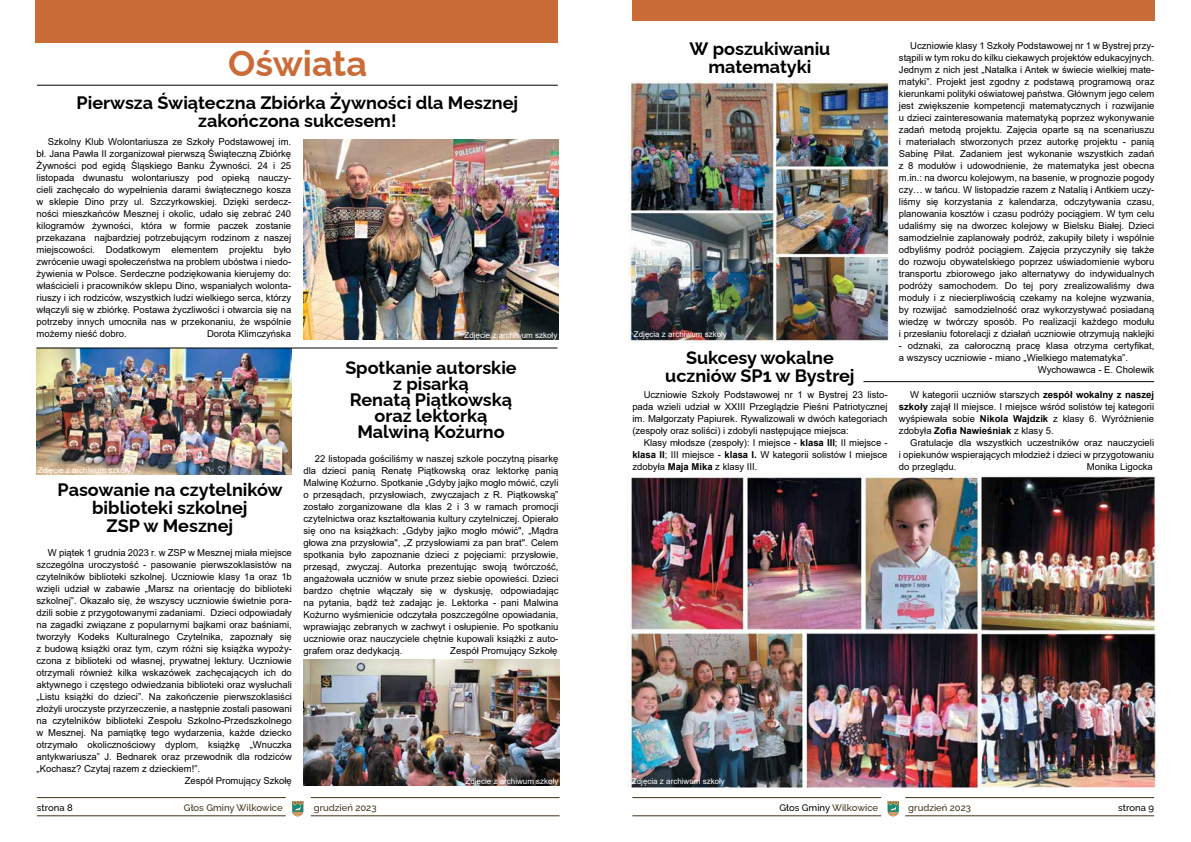
<style>
.page{position:relative;width:1191px;height:842px;background:#fff}
.page>*{position:absolute;margin:0;border:0;box-sizing:border-box;transform-origin:0 0}
.t1{font:700 36px "Raleway";color:#ca6c38}
.t2{font:700 18px/18px "Raleway";color:#000;text-align:center}
.t3{font:9.5px/12px "Arial";color:#000;text-align:justify}
.t4{font:500 9.5px "Raleway";color:#423118}
.t5{font:500 9.5px "Raleway";color:#000}
.t6{font:8px "Arial";color:#fff}
.s1{font-weight:700}
.s2{color:#423118}
</style>
<div class="page">
<svg style="left:292px;top:801px;width:11px;height:15px"></svg>
<svg style="left:887px;top:801px;width:12px;height:15px"></svg>
<hr style="left:37px;top:797px;width:249px;height:1px;background:#423118">
<hr style="left:632px;top:797px;width:249px;height:1px;background:#423118">
<hr style="left:311px;top:797px;width:248px;height:1px;background:#423118">
<hr style="left:905px;top:797px;width:249px;height:1px;background:#423118">
<hr style="left:37px;top:815px;width:249px;height:1px;background:#423118">
<hr style="left:632px;top:815px;width:249px;height:1px;background:#423118">
<hr style="left:311px;top:815px;width:248px;height:1px;background:#423118">
<hr style="left:905px;top:815px;width:249px;height:1px;background:#423118">
<img style="left:37px;top:348px;width:255px;height:126px">
<img style="left:628px;top:81px;width:262px;height:262px">
<div style="left:632px;top:0;width:522px;height:20px;background:#ca6c38"></div>
<img style="left:303px;top:139px;width:255px;height:200px">
<hr style="left:37px;top:347px;width:520px;height:1px;background:#000">
<img style="left:627px;top:474px;width:352px;height:314px">
<img style="left:979px;top:476px;width:178px;height:312px">
<hr style="left:863px;top:381px;width:291px;height:1px;background:#000">
<div style="left:36px;top:0;width:522px;height:43px;background:#ca6c38"></div>
<hr style="left:37px;top:85px;width:521px;height:1px;background:#000">
<img style="left:303px;top:659px;width:256px;height:126px">
<h1 class="t1" style="left:228px;top:34px;width:140px">Oświata</h1>
<h2 class="t2" style="left:77px;top:92px;width:443px">Pierwsza Świąteczna Zbiórka Żywności dla Mesznej zakończona sukcesem!</h2>
<p class="t3" style="left:37px;top:136px;width:256px;text-indent:11px">Szkolny Klub Wolontariusza ze Szkoły Podstawowej im. bł. Jana Pawła II zorganizował pierwszą Świąteczną Zbiórkę Żywności pod egidą Śląskiego Banku Żywności. 24 i 25 listopada dwunastu wolontariuszy pod opieką nauczy&shy;cieli zachęcało do wypełnienia darami świątecznego kosza w sklepie Dino przy ul. Szczyrkowskiej. Dzięki serdecz&shy;ności mieszkańców Mesznej i okolic, udało się zebrać 240 kilogramów żywności, która w formie paczek zostanie przekazana najbardziej potrzebującym rodzinom z naszej miejscowości. Dodatkowym elementem projektu było zwrócenie uwagi społeczeństwa na problem ubóstwa i niedo&shy;żywienia w Polsce. Serdeczne podziękowania kierujemy do: właścicieli i pracowników sklepu Dino, wspaniałych wolonta&shy;riuszy i ich rodziców, wszystkich ludzi wielkiego serca, którzy włączyli się w zbiórkę. Postawa życzliwości i otwarcia się na potrzeby innych umocniła nas w przekonaniu, że wspólnie możemy nieść dobro.</p>
<p class="t3" style="left:207px;top:328px;width:85px">Dorota Klimczyńska</p>
<p class="t6" style="left:464px;top:330px;width:94px">Zdjęcie z archiwum szkoły</p>
<h2 class="t2" style="left:689px;top:38px;width:142px">W poszukiwaniu matematyki</h2>
<p class="t6" style="left:634px;top:329px;width:94px">Zdjęcia z archiwum szkoły</p>
<p class="t6" style="left:38px;top:464px;width:94px">Zdjęcie z archiwum szkoły</p>
<h2 class="t2" style="left:58px;top:479px;width:227px">Pasowanie na czytelników biblioteki szkolnej<br>ZSP w Mesznej</h2>
<p class="t3" style="left:48px;top:547px;width:245px">W piątek 1 grudnia 2023 r. w ZSP w Mesznej miała miejsce</p>
<p class="t3" style="left:37px;top:559px;width:257px">szczególna uroczystość - pasowanie pierwszoklasistów na</p>
<p class="t3" style="left:37px;top:571px;width:257px">czytelników biblioteki szkolnej. Uczniowie klasy 1a oraz 1b</p>
<p class="t3" style="left:37px;top:583px;width:257px">wzięli udział w zabawie „Marsz na orientację do biblioteki</p>
<p class="t3" style="left:37px;top:595px;width:257px">szkolnej”. Okazało się, że wszyscy uczniowie świetnie pora-</p>
<p class="t3" style="left:37px;top:607px;width:257px">dzili sobie z przygotowanymi zadaniami. Dzieci odpowiadały</p>
<p class="t3" style="left:37px;top:619px;width:257px">na zagadki związane z popularnymi bajkami oraz baśniami,</p>
<p class="t3" style="left:37px;top:631px;width:257px">tworzyły Kodeks Kulturalnego Czytelnika, zapoznały się</p>
<p class="t3" style="left:37px;top:643px;width:257px">z budową książki oraz tym, czym różni się książka wypoży-</p>
<p class="t3" style="left:37px;top:655px;width:257px">czona z biblioteki od własnej, prywatnej lektury. Uczniowie</p>
<p class="t3" style="left:37px;top:667px;width:257px">otrzymali również kilka wskazówek zachęcających ich do</p>
<p class="t3" style="left:37px;top:679px;width:257px">aktywnego i częstego odwiedzania biblioteki oraz wysłuchali</p>
<p class="t3" style="left:37px;top:691px;width:257px">„Listu książki do dzieci”. Na zakończenie pierwszoklasiści</p>
<p class="t3" style="left:37px;top:703px;width:257px">złożyli uroczyste przyrzeczenie, a następnie zostali pasowani</p>
<p class="t3" style="left:37px;top:715px;width:257px">na czytelników biblioteki Zespołu Szkolno-Przedszkolnego</p>
<p class="t3" style="left:37px;top:727px;width:257px">w Mesznej. Na pamiątkę tego wydarzenia, każde dziecko</p>
<p class="t3" style="left:37px;top:739px;width:257px">otrzymało okolicznościowy dyplom, książkę „Wnuczka</p>
<p class="t3" style="left:37px;top:751px;width:257px">antykwariusza” J. Bednarek oraz przewodnik dla rodziców</p>
<p class="t3" style="left:37px;top:763px;width:165px">„Kochasz? Czytaj razem z dzieckiem!”.</p>
<p class="t3" style="left:185px;top:775px;width:109px">Zespół Promujący Szkołę</p>
<h2 class="t2" style="left:345px;top:358px;width:173px;line-height:16px">Spotkanie autorskie z pisarką<br>Renatą Piątkowską oraz lektorką<br>Malwiną Kożurno</h2>
<p class="t3" style="left:303px;top:453px;width:256px;text-indent:11px">22 listopada gościliśmy w naszej szkole poczytną pisarkę dla dzieci panią Renatę Piątkowską oraz lektorkę panią Malwinę Kożurno. Spotkanie „Gdyby jajko mogło mówić, czyli o przesądach, przysłowiach, zwyczajach z R. Piątkowską” zostało zorganizowane dla klas 2 i 3 w ramach promocji czytelnictwa oraz kształtowania kultury czytelniczej. Opierało się ono na książkach: „Gdyby jajko mogło mówić", „Mądra głowa zna przysłowia", „Z przysłowiami za pan brat". Celem spotkania było zapoznanie dzieci z pojęciami: przysłowie, przesąd, zwyczaj. Autorka prezentując swoją twórczość, angażowała uczniów w snute przez siebie opowieści. Dzieci bardzo chętnie włączały się w dyskusję, odpowiadając na pytania, bądź też zadając je. Lektorka - pani Malwina Kożurno wyśmienicie odczytała poszczególne opowiadania, wprawiając zebranych w zachwyt i osłupienie. Po spotkaniu uczniowie oraz nauczyciele chętnie kupowali książki z auto&shy;grafem oraz dedykacją.</p>
<p class="t3" style="left:450px;top:645px;width:109px">Zespół Promujący Szkołę</p>
<h2 class="t2" style="left:665px;top:346px;width:191px">Sukcesy wokalne uczniów SP1 w Bystrej</h2>
<p class="t3" style="left:632px;top:389px;width:257px;text-indent:11px">Uczniowie Szkoły Podstawowej nr 1 w Bystrej 23 listo&shy;pada wzieli udział w XXIII Przeglądzie Pieśni Patriotycznej im. Małgorzaty Papiurek. Rywalizowali w dwóch kategoriach (zespoły oraz soliści) i zdobyli następujące miejsca:</p>
<p class="t3" style="left:632px;top:437px;width:257px;text-indent:11px">Klasy młodsze (zespoły): I miejsce - <span class="s1">klasa III</span>; II miejsce - <span class="s1">klasa II</span>; III miejsce - <span class="s1">klasa I.</span> W kategorii solistów I miejsce zdobyła <span class="s1">Maja Mika</span> z klasy III.</p>
<p class="t6" style="left:465px;top:775px;width:94px">Zdjęcie z archiwum szkoły</p>
<p class="t6" style="left:632px;top:775px;width:94px">Zdjęcia z archiwum szkoły</p>
<p class="t3" style="left:899px;top:40px;width:257px;text-indent:11px">Uczniowie klasy 1 Szkoły Podstawowej nr 1 w Bystrej przy&shy;stąpili w tym roku do kilku ciekawych projektów edukacyjnych.<br>Jednym z nich jest „Natalka i Antek w świecie wielkiej mate&shy;matyki”. Projekt jest zgodny z podstawą programową oraz kierunkami polityki oświatowej państwa. Głównym jego celem jest zwiększenie kompetencji matematycznych i rozwijanie u dzieci zainteresowania matematyką poprzez wykonywanie zadań metodą projektu. Zajęcia oparte są na scenariuszu i materiałach stworzonych przez autorkę projektu - panią Sabinę Piłat. Zadaniem jest wykonanie wszystkich zadań z 8 modułów i udowodnienie, że matematyka jest obecna m.in.: na dworcu kolejowym, na basenie, w prognozie pogody czy… w tańcu. W listopadzie razem z Natalią i Antkiem uczy&shy;liśmy się korzystania z kalendarza, odczytywania czasu, planowania kosztów i czasu podróży pociągiem. W tym celu udaliśmy się na dworzec kolejowy w Bielsku Białej. Dzieci samodzielnie zaplanowały podróż, zakupiły bilety i wspólnie odbyliśmy podróż pociągiem. Zajęcia przyczyniły się także do rozwoju obywatelskiego poprzez uświadomienie wyboru transportu zbiorowego jako alternatywy do indywidualnych podróży samochodem. Do tej pory zrealizowaliśmy dwa moduły i z niecierpliwością czekamy na kolejne wyzwania, by rozwijać samodzielność oraz wykorzystywać posiadaną wiedzę w twórczy sposób. Po realizacji każdego modułu i przesłaniu fotorelacji z działań uczniowie otrzymują naklejki</p>
<p class="t3" style="left:899px;top:340px;width:257px">- odznaki, za całoroczną pracę klasa otrzyma certyfikat,</p>
<p class="t3" style="left:899px;top:352px;width:231px">a wszyscy uczniowie - miano „Wielkiego matematyka”.</p>
<p class="t3" style="left:1037px;top:364px;width:118px">Wychowawca - E. Cholewik</p>
<p class="t3" style="left:899px;top:389px;width:257px;text-indent:11px">W kategorii uczniów starszych <span class="s1">zespół wokalny z naszej szkoły</span> zajął II miejsce. I miejsce wśród solistów tej kategorii wyśpiewała sobie <span class="s1">Nikola Wajdzik</span> z klasy 6. Wyróżnienie zdobyła <span class="s1">Zofia Nawieśniak</span> z klasy 5.</p>
<p class="t3" style="left:899px;top:437px;width:257px;text-indent:11px">Gratulacje dla wszystkich uczestników oraz nauczycieli i opiekunów wspierających młodzież i dzieci w przygotowaniu do przeglądu.</p>
<p class="t3" style="left:1087px;top:461px;width:67px">Monika Ligocka</p>
<p class="t5" style="left:37px;top:800px;width:37px">strona 8</p>
<p class="t4" style="left:184px;top:800px;width:100px">Głos Gminy Wilkowice</p>
<p class="t4" style="left:314px;top:800px;width:64px">grudzień 2023</p>
<p class="t5" style="left:779px;top:800px;width:100px">Głos Gminy <span class="s2">Wilkowice</span></p>
<p class="t4" style="left:908px;top:800px;width:64px">grudzień 2023</p>
<p class="t5" style="left:1118px;top:800px;width:37px">strona 9</p>
</div>
